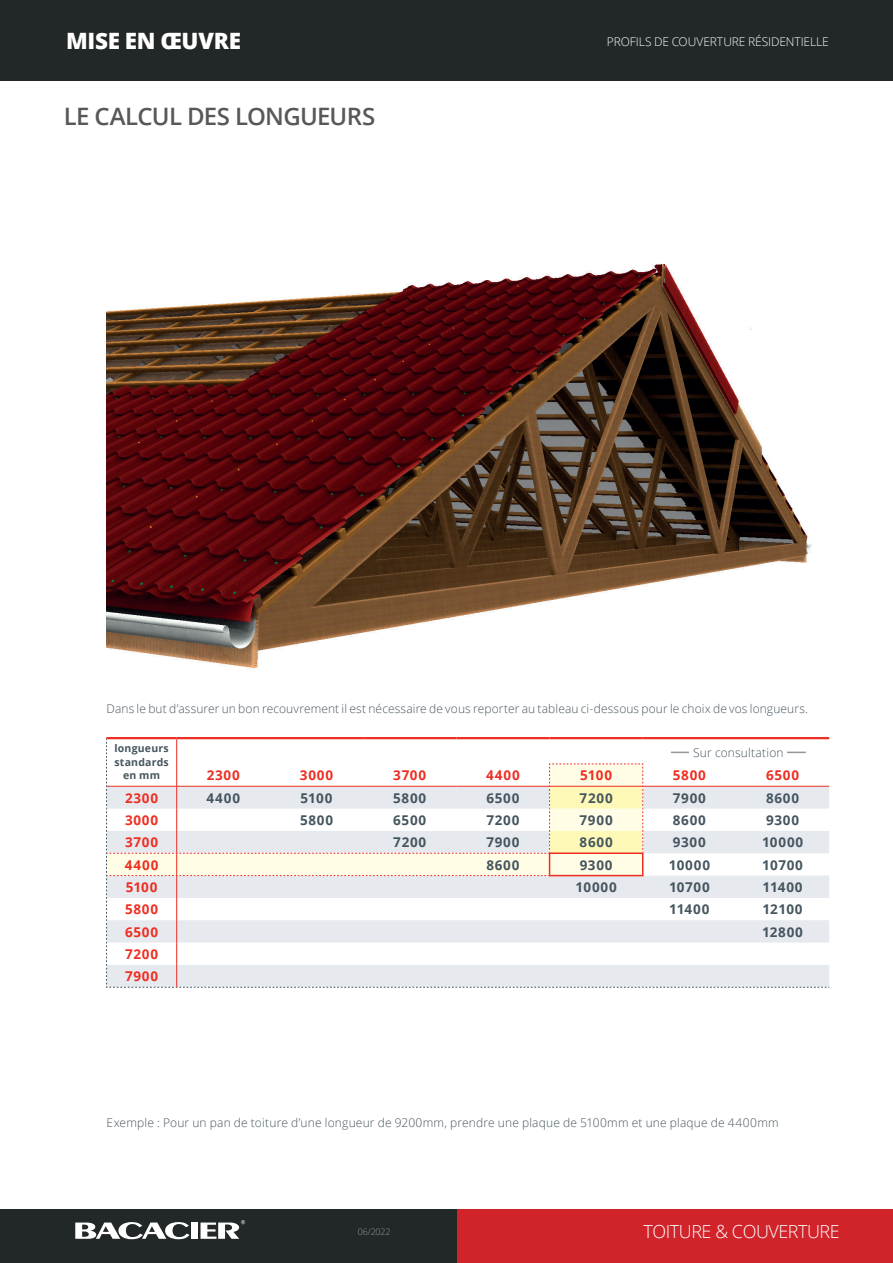
<style>
.page{position:relative;width:893px;height:1263px;background:#fff}
.page>*{position:absolute;margin:0;border:0;box-sizing:border-box;transform-origin:0 0}
.t1{font:600 24px "Open Sans";letter-spacing:-.03em;color:#57585a}
.t2{font:800 22.5px "Open Sans";letter-spacing:-.015em;color:#fff}
.t3{font:300 18px "Open Sans";letter-spacing:-.025em;color:#fff}
.t4{font:700 13.5px "Open Sans";letter-spacing:.055em;color:#45555f}
.t5{font:700 13.5px/22.4px "Open Sans";letter-spacing:.055em;color:#ee2e22}
.t6{font:300 12px "Open Sans";letter-spacing:.01em;color:#45555f}
.t7{font:300 12px "Open Sans";letter-spacing:-.01em;color:#fff}
.t8{font:700 10.5px/13.5px "Open Sans";letter-spacing:.02em;color:#45555f;text-align:center}
.t9{font:300 9px "Open Sans";letter-spacing:-.025em;color:#939598}
</style>
<div class="page">
<div style="left:0;top:0;width:893px;height:81px;background:#222727"></div>
<div style="left:0;top:1210px;width:457px;height:53px;background:#222727"></div>
<div style="left:457px;top:1210px;width:436px;height:53px;background:#d1232a"></div>
<svg style="left:75px;top:1222px;width:114px;height:17px"></svg>
<div style="left:191px;top:1222px;width:7px;height:17px;background:#fff"></div>
<svg style="left:201px;top:1220px;width:44px;height:19px"></svg>
<img style="left:106px;top:264px;width:706px;height:404px">
<hr style="left:106px;top:737px;width:71px;height:2px;background:#ee2e22">
<hr style="left:177px;top:737px;width:93px;height:2px;background:#ee2e22">
<hr style="left:270px;top:737px;width:93px;height:2px;background:#ee2e22">
<hr style="left:363px;top:737px;width:93px;height:2px;background:#ee2e22">
<hr style="left:456px;top:737px;width:94px;height:2px;background:#ee2e22">
<hr style="left:550px;top:737px;width:93px;height:2px;background:#ee2e22">
<hr style="left:643px;top:737px;width:93px;height:2px;background:#ee2e22">
<hr style="left:736px;top:737px;width:93px;height:2px;background:#ee2e22">
<svg style="left:106px;top:739px;width:723px;height:249px"></svg>
<hr style="left:671px;top:752px;width:135px;height:1px;background:#939598">
<div style="left:690px;top:748px;width:97px;height:9px;background:#fff"></div>
<h2 class="t2" style="left:66px;top:24px;width:176px">MISE EN ŒUVRE</h2>
<p class="t7" style="left:607px;top:34px;width:223px">PROFILS DE COUVERTURE RÉSIDENTIELLE</p>
<h1 class="t1" style="left:64px;top:99px;width:313px">LE CALCUL DES LONGUEURS</h1>
<p class="t6" style="left:107px;top:700px;width:703px">Dans le but d’assurer un bon recouvrement il est nécessaire de vous reporter au tableau ci-dessous pour le choix de vos longueurs.</p>
<p class="t6" style="left:693px;top:744px;width:92px">Sur consultation</p>
<p class="t8" style="left:114px;top:741px;width:56px">longueurs standards en mm</p>
<p class="t5" style="left:207px;top:764px;width:35px">2300</p>
<p class="t5" style="left:300px;top:764px;width:35px">3000</p>
<p class="t5" style="left:393px;top:764px;width:34px">3700</p>
<p class="t5" style="left:486px;top:764px;width:35px">4400</p>
<p class="t5" style="left:580px;top:764px;width:33px">5100</p>
<p class="t5" style="left:673px;top:764px;width:35px">5800</p>
<p class="t5" style="left:766px;top:764px;width:34px">6500</p>
<p class="t5" style="left:125px;top:786px;width:35px">2300</p>
<p class="t4" style="left:207px;top:788px;width:35px">4400</p>
<p class="t4" style="left:301px;top:788px;width:33px">5100</p>
<p class="t4" style="left:393px;top:788px;width:35px">5800</p>
<p class="t4" style="left:486px;top:788px;width:34px">6500</p>
<p class="t4" style="left:580px;top:788px;width:35px">7200</p>
<p class="t4" style="left:673px;top:788px;width:35px">7900</p>
<p class="t4" style="left:766px;top:788px;width:35px">8600</p>
<p class="t5" style="left:125px;top:808px;width:35px">3000</p>
<p class="t4" style="left:300px;top:810px;width:35px">5800</p>
<p class="t4" style="left:393px;top:810px;width:34px">6500</p>
<p class="t4" style="left:486px;top:810px;width:35px">7200</p>
<p class="t4" style="left:580px;top:810px;width:35px">7900</p>
<p class="t4" style="left:673px;top:810px;width:35px">8600</p>
<p class="t4" style="left:766px;top:810px;width:34px">9300</p>
<p class="t5" style="left:125px;top:831px;width:34px">3700</p>
<p class="t4" style="left:393px;top:833px;width:35px">7200</p>
<p class="t4" style="left:486px;top:833px;width:35px">7900</p>
<p class="t4" style="left:580px;top:833px;width:35px">8600</p>
<p class="t4" style="left:673px;top:833px;width:34px">9300</p>
<p class="t4" style="left:762px;top:833px;width:43px">10000</p>
<p class="t5" style="left:125px;top:853px;width:35px">4400</p>
<p class="t4" style="left:486px;top:855px;width:35px">8600</p>
<p class="t4" style="left:580px;top:855px;width:34px">9300</p>
<p class="t4" style="left:669px;top:855px;width:43px">10000</p>
<p class="t4" style="left:762px;top:855px;width:42px">10700</p>
<p class="t5" style="left:126px;top:875px;width:33px">5100</p>
<p class="t4" style="left:575px;top:877px;width:43px">10000</p>
<p class="t4" style="left:669px;top:877px;width:42px">10700</p>
<p class="t4" style="left:762px;top:877px;width:42px">11400</p>
<p class="t5" style="left:125px;top:898px;width:35px">5800</p>
<p class="t4" style="left:669px;top:900px;width:42px">11400</p>
<p class="t4" style="left:763px;top:900px;width:42px">12100</p>
<p class="t5" style="left:125px;top:920px;width:34px">6500</p>
<p class="t4" style="left:762px;top:922px;width:42px">12800</p>
<p class="t5" style="left:125px;top:942px;width:35px">7200<br>7900</p>
<p class="t6" style="left:107px;top:1114px;width:674px">Exemple : Pour un pan de toiture d’une longueur de 9200mm, prendre une plaque de 5100mm et une plaque de 4400mm</p>
<p class="t9" style="left:358px;top:1225px;width:34px">06/2022</p>
<h3 class="t3" style="left:643px;top:1219px;width:198px">TOITURE &amp; COUVERTURE</h3>
</div>
